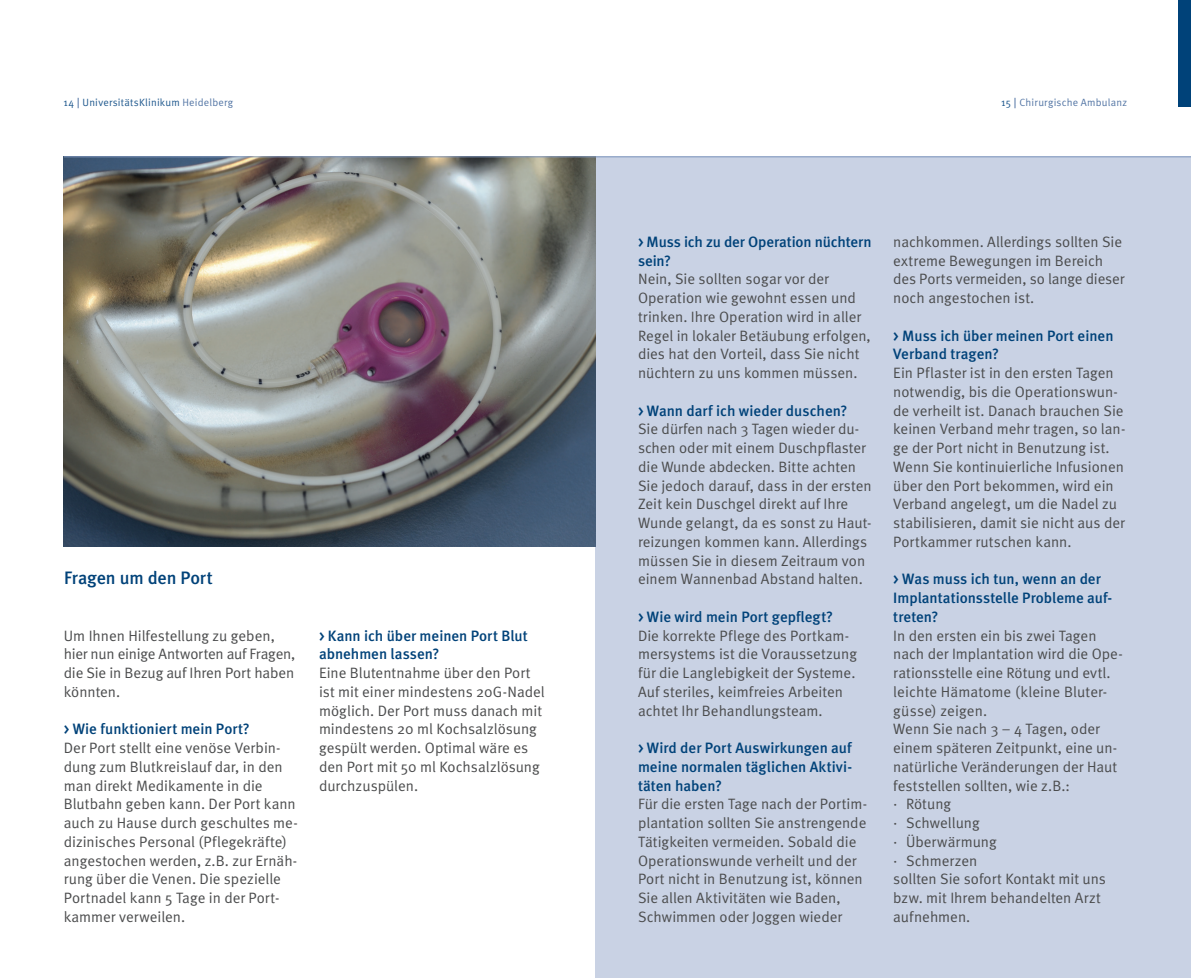
<style>
.page{position:relative;width:1191px;height:978px;background:#fff}
.page>*{position:absolute;margin:0;border:0;box-sizing:border-box;transform-origin:0 0}
.t1{font:500 18px "Meta";letter-spacing:-.005em;color:#004279}
.t2{font:15px/18.8px "Meta Normal";color:#4b4c4d}
.t3{font:500 15px/18.8px "Meta";color:#004279}
.t4{font:10.5px "Meta Normal";letter-spacing:.025em;color:#20598e}
.t5{font:10.5px "Meta Normal";letter-spacing:.02em;color:#5476a5}
.s1{color:#5476a5}
.s2{color:#20598e}
</style>
<div class="page">
<div style="left:595px;top:157px;width:596px;height:821px;background:#c9d2e4"></div>
<div style="left:1178px;top:0;width:13px;height:106px;background:#004279"></div>
<img style="left:64px;top:157px;width:531px;height:390px">
<hr style="left:64px;top:156px;width:1127px;height:1px;background:#8198be">
<p class="t4" style="left:63px;top:97px;width:171px">14 UniversitätsKlinikum <span class="s1">Heidelberg</span></p>
<p class="t5" style="left:1001px;top:97px;width:127px"><span class="s2">15</span> Chirurgische Ambulanz</p>
<p class="t1" style="left:64px;top:568px;width:150px">Fragen um den Port</p>
<p class="t2" style="left:64px;top:626px;width:233px">Um Ihnen Hilfestellung zu geben, hier nun einige Antworten auf Fragen, die Sie in Bezug auf Ihren Port haben könnten.</p>
<p class="t3" style="left:64px;top:720px;width:187px">&gt; Wie funktioniert mein Port?</p>
<p class="t2" style="left:64px;top:738px;width:235px">Der Port stellt eine venöse Verbin&shy;dung zum Blutkreislauf dar, in den man direkt Medikamente in die<br>Blutbahn geben kann. Der Port kann auch zu Hause durch geschultes me&shy;dizinisches Personal (Pflegekräfte) angestochen werden, z.B. zur Ernäh&shy;rung über die Venen. Die spezielle<br>Portnadel kann 5 Tage in der Port&shy;kammer verweilen.</p>
<p class="t3" style="left:319px;top:626px;width:210px">&gt; Kann ich über meinen Port Blut abnehmen lassen?</p>
<p class="t2" style="left:319px;top:663px;width:227px">Eine Blutentnahme über den Port ist mit einer mindestens 20G-Nadel möglich. Der Port muss danach mit mindestens 20 ml Kochsalzlösung gespült werden. Optimal wäre es den Port mit 50 ml Kochsalzlösung durchzuspülen.</p>
<p class="t3" style="left:638px;top:232px;width:235px">&gt; Muss ich zu der Operation nüchtern sein?</p>
<p class="t2" style="left:638px;top:270px;width:234px">Nein, Sie sollten sogar vor der Operation wie gewohnt essen und trinken. Ihre Operation wird in aller Regel in lokaler Betäubung erfolgen, dies hat den Vorteil, dass Sie nicht nüchtern zu uns kommen müssen.</p>
<p class="t3" style="left:638px;top:401px;width:211px">&gt; Wann darf ich wieder duschen?</p>
<p class="t2" style="left:638px;top:420px;width:235px">Sie dürfen nach 3 Tagen wieder du&shy;schen oder mit einem Duschpflaster die Wunde abdecken. Bitte achten Sie jedoch darauf, dass in der ersten Zeit kein Duschgel direkt auf Ihre Wunde gelangt, da es sonst zu Haut&shy;reizungen kommen kann. Allerdings müssen Sie in diesem Zeitraum von einem Wannenbad Abstand halten.</p>
<p class="t3" style="left:638px;top:607px;width:196px">&gt; Wie wird mein Port gepflegt?</p>
<p class="t2" style="left:638px;top:626px;width:220px">Die korrekte Pflege des Portkam&shy;mersystems ist die Voraussetzung für die Langlebigkeit der Systeme.<br>Auf steriles, keimfreies Arbeiten achtet Ihr Behandlungsteam.</p>
<p class="t3" style="left:638px;top:738px;width:216px;text-align:justify">&gt; Wird der Port Auswirkungen auf meine normalen täglichen Aktivi&shy;täten haben?</p>
<p class="t2" style="left:638px;top:795px;width:230px">Für die ersten Tage nach der Portim&shy;plantation sollten Sie anstrengende Tätigkeiten vermeiden. Sobald die Operationswunde verheilt und der Port nicht in Benutzung ist, können Sie allen Aktivitäten wie Baden, Schwimmen oder Joggen wieder</p>
<p class="t2" style="left:893px;top:232px;width:233px">nachkommen. Allerdings sollten Sie extreme Bewegungen im Bereich des Ports vermeiden, so lange dieser noch angestochen ist.</p>
<p class="t3" style="left:893px;top:326px;width:222px">&gt; Muss ich über meinen Port einen<br>Verband tragen?</p>
<p class="t2" style="left:893px;top:363px;width:234px">Ein Pflaster ist in den ersten Tagen notwendig, bis die Operationswun&shy;de verheilt ist. Danach brauchen Sie keinen Verband mehr tragen, so lan&shy;ge der Port nicht in Benutzung ist.<br>Wenn Sie kontinuierliche Infusionen über den Port bekommen, wird ein Verband angelegt, um die Nadel zu stabilisieren, damit sie nicht aus der Portkammer rutschen kann.</p>
<p class="t3" style="left:893px;top:570px;width:221px">&gt; Was muss ich tun, wenn an der<br>Implantationsstelle Probleme auf&shy;treten?</p>
<p class="t2" style="left:893px;top:626px;width:231px">In den ersten ein bis zwei Tagen nach der Implantation wird die Ope&shy;rationsstelle eine Rötung und evtl. leichte Hämatome (kleine Bluter&shy;güsse) zeigen.<br>Wenn Sie nach 3 – 4 Tagen, oder einem späteren Zeitpunkt, eine un&shy;natürliche Veränderungen der Haut feststellen sollten, wie z.B.:<br>· Rötung<br>· Schwellung<br>· Überwärmung<br>· Schmerzen<br>sollten Sie sofort Kontakt mit uns bzw. mit Ihrem behandelten Arzt aufnehmen.</p>
</div>
